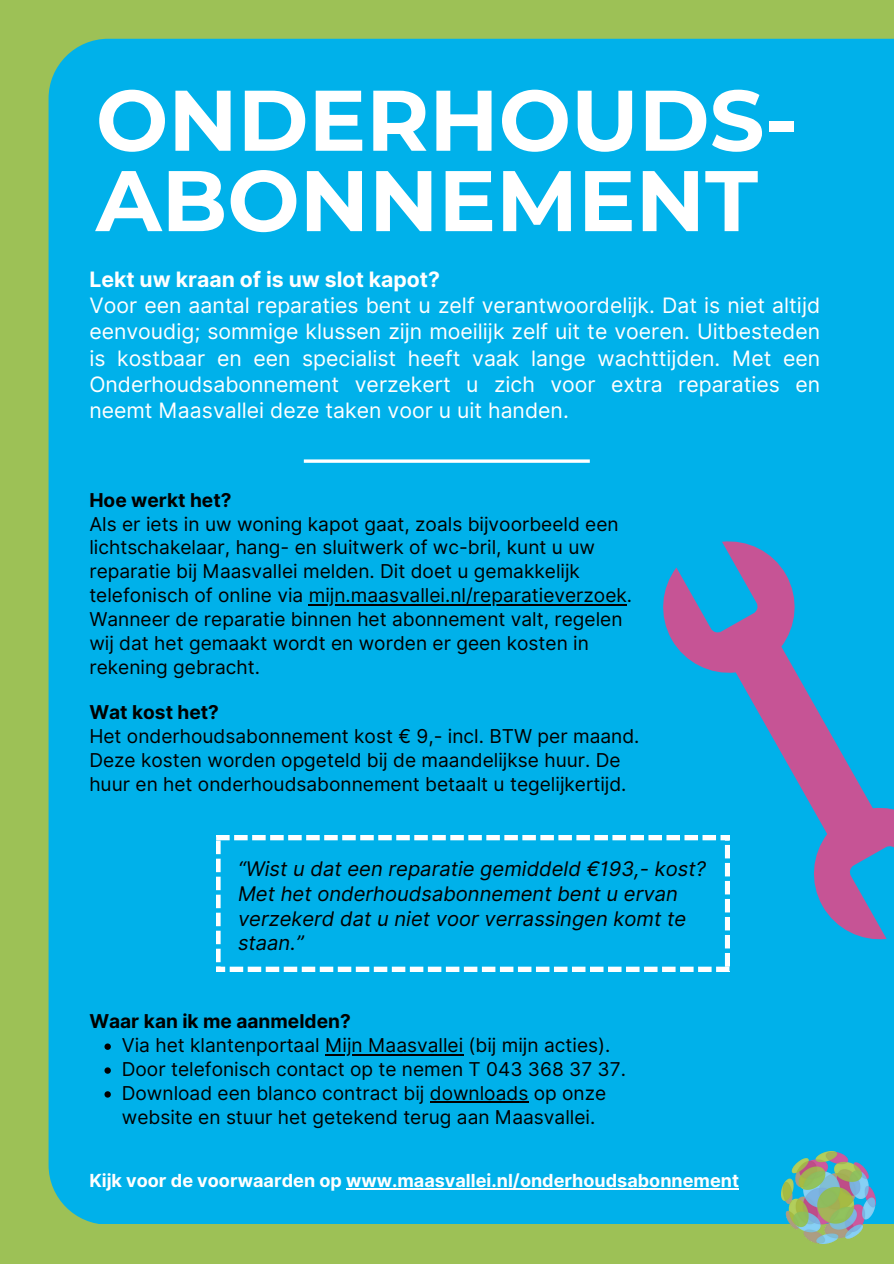
<style>
.page{position:relative;width:894px;height:1264px;background:#fff}
.page>*{position:absolute;margin:0;border:0;box-sizing:border-box;transform-origin:0 0}
.t1{font:700 85.8px/80.4px "Montserrat";color:#fff}
.t2{font:21.15px/26.2px "Inter";color:#fff}
.t3{font:italic 20.1px/24.6px "Inter";color:#000}
.t4{font:19.05px/23.9px "Inter";color:#000}
.t5{font:700 19.05px "Inter";color:#000}
.t6{font:700 18px "Inter";color:#fff}
.s1{font-weight:700}
</style>
<div class="page">
<div style="left:0;top:0;width:893px;height:1263px;background:#9dc156"></div>
<div style="left:49px;top:39px;width:844px;height:1184px;background:#00b1ea"></div>
<svg style="left:304px;top:459px;width:285px;height:4px"></svg>
<img style="left:781px;top:1151px;width:94px;height:92px">
<svg style="left:584px;top:520px;width:309px;height:439px;background:#2a9dd7"></svg>
<hr style="left:308px;top:604px;width:318px;height:1px;background:#000">
<svg style="left:104px;top:1043px;width:7px;height:6px"></svg>
<hr style="left:325px;top:1053px;width:138px;height:2px;background:#000">
<svg style="left:104px;top:1067px;width:7px;height:6px"></svg>
<svg style="left:104px;top:1091px;width:7px;height:6px"></svg>
<hr style="left:429px;top:1101px;width:99px;height:2px;background:#000">
<hr style="left:346px;top:1188px;width:392px;height:2px;background:#fff">
<svg style="left:216px;top:835px;width:513px;height:136px;background:#10b6eb"></svg>
<p class="t1" style="left:96px;top:80px;width:703px">ONDERHOUDS-<br>ABONNEMENT</p>
<h4 class="t2" style="left:89px;top:266px;width:732px"><span class="s1">Lekt uw kraan of is uw slot kapot?<br></span>Voor een aantal reparaties bent u zelf verantwoordelijk. Dat is niet altijd eenvoudig; sommige klussen zijn moeilijk zelf uit te voeren. Uitbesteden is kostbaar en een specialist heeft vaak lange wachttijden. Met een Onderhoudsabonnement verzekert u zich voor extra reparaties en neemt Maasvallei deze taken voor u uit handen.</h4>
<h4 class="t4" style="left:89px;top:488px;width:544px"><span class="s1">Hoe werkt het?<br></span>Als er iets in uw woning kapot gaat, zoals bijvoorbeeld een lichtschakelaar, hang- en sluitwerk of wc-bril, kunt u uw reparatie bij Maasvallei melden. Dit doet u gemakkelijk telefonisch of online via mijn.maasvallei.nl/reparatieverzoek.</h4>
<h4 class="t4" style="left:89px;top:607px;width:534px">Wanneer de reparatie binnen het abonnement valt, regelen wij dat het gemaakt wordt en worden er geen kosten in rekening gebracht.</h4>
<h2 class="t4" style="left:89px;top:700px;width:551px"><span class="s1">Wat kost het?<br></span>Het onderhoudsabonnement kost € 9,- incl. BTW per maand.<br>Deze kosten worden opgeteld bij de maandelijkse huur. De huur en het onderhoudsabonnement betaalt u tegelijkertijd.</h2>
<p class="t3" style="left:238px;top:856px;width:469px">“Wist u dat een reparatie gemiddeld €193,- kost?<br>Met het onderhoudsabonnement bent u ervan verzekerd dat u niet voor verrassingen komt te staan.”</p>
<h3 class="t5" style="left:89px;top:1010px;width:263px">Waar kan ik me aanmelden?</h3>
<p class="t4" style="left:122px;top:1033px;width:490px">Via het klantenportaal Mijn Maasvallei (bij mijn acties).</p>
<p class="t4" style="left:122px;top:1057px;width:505px">Door telefonisch contact op te nemen T 043 368 37 37.</p>
<p class="t4" style="left:122px;top:1081px;width:485px">Download een blanco contract bij downloads op onze website en stuur het getekend terug aan Maasvallei.</p>
<p class="t6" style="left:89px;top:1169px;width:651px">Kijk voor de voorwaarden op www.maasvallei.nl/onderhoudsabonnement</p>
</div>
